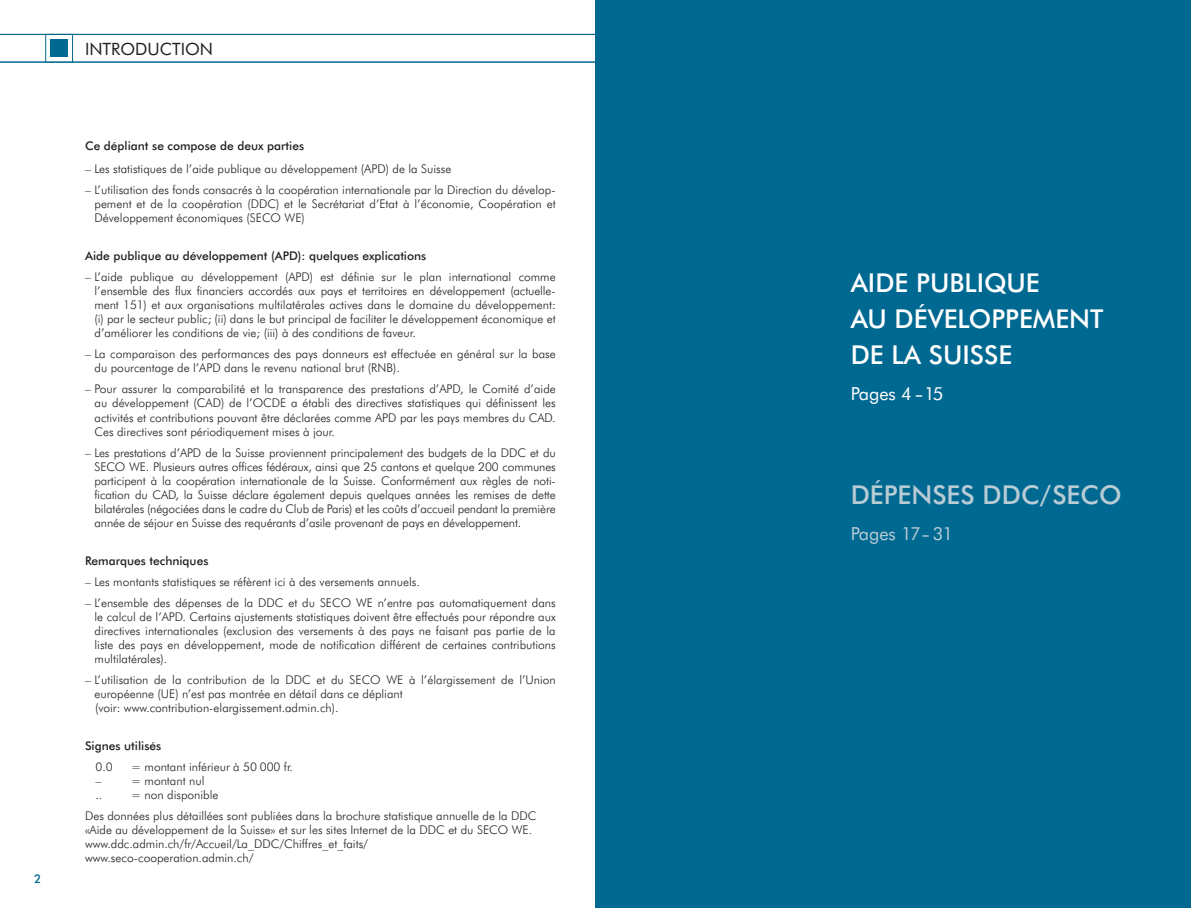
<style>
.page{position:relative;width:1191px;height:908px;background:#fff}
.page>*{position:absolute;margin:0;border:0;box-sizing:border-box;transform-origin:0 0}
.t1{font:500 26px/36px "Futura BT";color:#fff}
.t2{font:500 26px "Futura BT";color:#b9ccd6}
.t3{font:18px "Futura BT";letter-spacing:-.03em;color:#b9ccd6}
.t4{font:18px "Futura BT";color:#fff}
.t5{font:17px "Futura BT";color:#231f20}
.t6{font:300 12px/14px "Futura BT";color:#231f20;text-align:justify}
.t7{font:500 12px "Futura BT";color:#231f20}
.t8{font:500 12px "Futura BT";color:#006991}
</style>
<div class="page">
<div style="left:45px;top:34px;width:28px;height:28px;background:#fff;border:1px solid #006991"></div>
<div style="left:50px;top:39px;width:18px;height:18px;background:#006991"></div>
<hr style="left:0;top:34px;width:595px;height:1px;background:#006991">
<hr style="left:0;top:62px;width:595px;height:1px;background:#006991">
<div style="left:595px;top:0;width:596px;height:907px;background:#006991"></div>
<p class="t8" style="left:34px;top:870px;width:9px">2</p>
<h3 class="t5" style="left:85px;top:38px;width:129px">INTRODUCTION</h3>
<p class="t7" style="left:85px;top:138px;width:220px">Ce dépliant se compose de deux parties</p>
<p class="t6" style="left:85px;top:162px;width:368px">– Les statistiques de l’aide publique au développement (APD) de la Suisse</p>
<p class="t6" style="left:94px;top:183px;width:463px;text-indent:-9px">– L’utilisation des fonds consacrés à la coopération internationale par la Direction du dévelop&shy;pement et de la coopération (DDC) et le Secrétariat d’Etat à l’économie, Coopération et Développement économiques (SECO WE)</p>
<p class="t7" style="left:85px;top:248px;width:343px">Aide publique au développement (APD): quelques explications</p>
<p class="t6" style="left:94px;top:270px;width:463px;text-indent:-9px">– L’aide publique au développement (APD) est définie sur le plan international comme l’ensemble des flux financiers accordés aux pays et territoires en développement (actuelle&shy;ment 151) et aux organisations multilatérales actives dans le domaine du développement: (i) par le secteur public; (ii) dans le but principal de faciliter le développement économique et d’améliorer les conditions de vie; (iii) à des conditions de faveur.</p>
<p class="t6" style="left:94px;top:347px;width:463px;text-indent:-9px">– La comparaison des performances des pays donneurs est effectuée en général sur la base du pourcentage de l’APD dans le revenu national brut (RNB).</p>
<p class="t6" style="left:94px;top:382px;width:463px;text-indent:-9px">– Pour assurer la comparabilité et la transparence des prestations d’APD, le Comité d’aide au développement (CAD) de l’OCDE a établi des directives statistiques qui définissent les activités et contributions pouvant être déclarées comme APD par les pays membres du CAD.<br>Ces directives sont périodiquement mises à jour.</p>
<p class="t6" style="left:94px;top:445px;width:463px;text-indent:-9px">– Les prestations d’APD de la Suisse proviennent principalement des budgets de la DDC et du SECO WE. Plusieurs autres offices fédéraux, ainsi que 25 cantons et quelque 200 communes participent à la coopération internationale de la Suisse. Conformément aux règles de noti&shy;fication du CAD, la Suisse déclare également depuis quelques années les remises de dette bilatérales (négociées dans le cadre du Club de Paris) et les coûts d’accueil pendant la première année de séjour en Suisse des requérants d’asile provenant de pays en développement.</p>
<p class="t7" style="left:85px;top:553px;width:125px">Remarques techniques</p>
<p class="t6" style="left:85px;top:574px;width:336px">– Les montants statistiques se réfèrent ici à des versements annuels.</p>
<p class="t6" style="left:94px;top:595px;width:463px;text-indent:-9px">– L’ensemble des dépenses de la DDC et du SECO WE n’entre pas automatiquement dans le calcul de l’APD. Certains ajustements statistiques doivent être effectués pour répondre aux directives internationales (exclusion des versements à des pays ne faisant pas partie de la liste des pays en développement, mode de notification différent de certaines contributions multilatérales).</p>
<p class="t6" style="left:94px;top:672px;width:463px;text-align:left;text-indent:-9px">– L’utilisation de la contribution de la DDC et du SECO WE à l’élargissement de l’Union européenne (UE) n’est pas montrée en détail dans ce dépliant<br>(voir: www.contribution-elargissement.admin.ch).</p>
<p class="t7" style="left:85px;top:738px;width:78px">Signes utilisés</p>
<p class="t6" style="left:95px;top:759px;width:19px">0.0</p>
<p class="t6" style="left:131px;top:759px;width:163px">= montant inférieur à 50 000 fr. = montant nul</p>
<p class="t6" style="left:95px;top:787px;width:8px">..</p>
<p class="t6" style="left:85px;top:783px;width:453px;line-height:21px;text-indent:46px">= non disponible<br>Des données plus détaillées sont publiées dans la brochure statistique annuelle de la DDC</p>
<p class="t6" style="left:85px;top:822px;width:449px;text-align:left">«Aide au développement de la Suisse» et sur les sites Internet de la DDC et du SECO WE. www.ddc.admin.ch/fr/Accueil/La_DDC/Chiffres_et_faits/ www.seco-cooperation.admin.ch/</p>
<h1 class="t1" style="left:850px;top:265px;width:249px">Ai de pu blique<br>au développement de la Suisse</h1>
<h2 class="t4" style="left:850px;top:383px;width:94px">PAGES 4-15</h2>
<h1 class="t2" style="left:850px;top:478px;width:96px">Dépenses</h1>
<h1 class="t2" style="left:982px;top:478px;width:138px">DDC/SECO</h1>
<h2 class="t3" style="left:850px;top:522px;width:104px">PAGES 17-31</h2>
</div>
